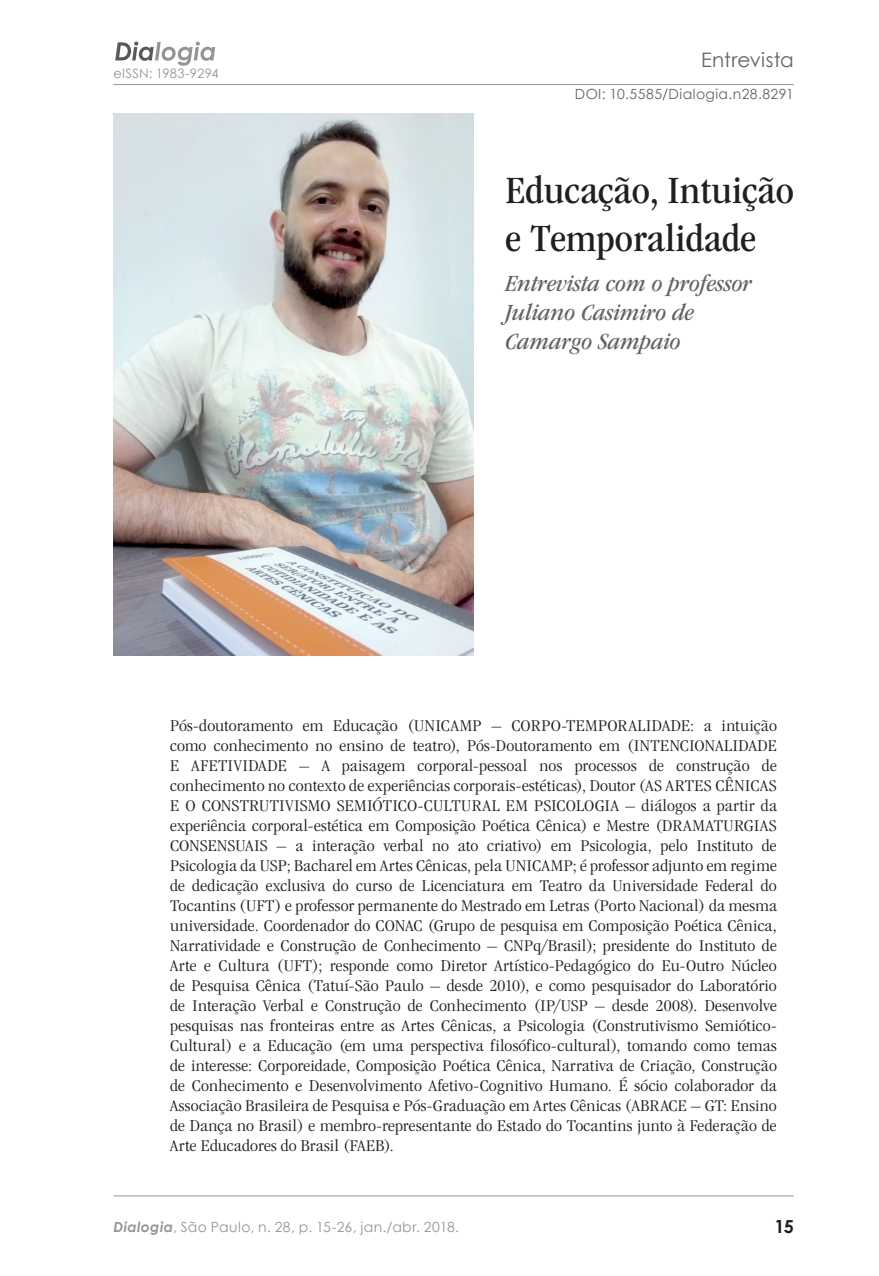
<style>
.page{position:relative;width:879px;height:1276px;background:#fff}
.page>*{position:absolute;margin:0;border:0;box-sizing:border-box;transform-origin:0 0}
.Di_Titulo{font:condensed 40px/48px "ITC Garamond Std";color:#231f20;scale:1.1 1}
.Di_Titulo_ingles{font:italic condensed 24px/28.8px "ITC Garamond Std";color:#636366;scale:1.1 1}
.Di_zx_Paginadores{font:20px "Century Gothic";letter-spacing:.015em;color:#636366}
.Di_zx_Numero_da_pagi{font:700 18px "Century Gothic";color:#231f20}
.Di_a_Resumo{font:300 condensed 17px/20px "ITC Garamond Std";letter-spacing:.01em;color:#231f20;text-align:justify;scale:1.2 1}
.Di_zx_Paginadores-2{font:14px "Century Gothic";letter-spacing:.025em;color:#939598}
.Di_zx_Paginadores-3{font:14px "Century Gothic";letter-spacing:.03em;color:#636366}
.Di_zx_Paginadores-4{font:13px "Century Gothic";letter-spacing:.02em;color:#939598}
.s1{font-weight:700;font-style:italic}
</style>
<div class="page">
<hr style="left:113px;top:1195px;width:681px;height:1px;background:#939598">
<hr style="left:113px;top:84px;width:681px;height:1px;background:#939598">
<svg style="left:115px;top:41px;width:101px;height:25px"></svg>
<img style="left:113px;top:113px;width:360px;height:542px">
<p class="Di_zx_Paginadores-4" style="left:113px;top:65px;width:107px">eISSN: 1983-9294</p>
<p class="Di_zx_Paginadores" style="left:701px;top:48px;width:94px">Entrevista</p>
<p class="Di_zx_Paginadores-3" style="left:575px;top:86px;width:220px">DOI: 10.5585/Dialogia.n28.8291</p>
<p class="Di_Titulo" style="left:505px;top:167px;width:264px">Educação, Intuição e Temporalidade</p>
<p class="Di_Titulo_ingles" style="left:505px;top:270px;width:226px">Entrevista com o professor<br>Juliano Casimiro de<br>Camargo Sampaio</p>
<p class="Di_a_Resumo" style="left:170px;top:715px;width:507px">Pós-doutoramento em Educação (UNICAMP – CORPO-TEMPORALIDADE: a intuição como conhecimento no ensino de teatro), Pós-Doutoramento em (INTENCIONALIDADE E AFETIVIDADE – A paisagem corporal-pessoal nos processos de construção de conhecimento no contexto de experiências corporais-estéticas), Doutor (AS ARTES CÊNICAS E O CONSTRUTIVISMO SEMIÓTICO-CULTURAL EM PSICOLOGIA – diálogos a partir da experiência corporal-estética em Composição Poética Cênica) e Mestre (DRAMATURGIAS CONSENSUAIS – a interação verbal no ato criativo) em Psicologia, pelo Instituto de Psicologia da USP; Bacharel em Artes Cênicas, pela UNICAMP; é professor adjunto em regime de dedicação exclusiva do curso de Licenciatura em Teatro da Universidade Federal do Tocantins (UFT) e professor permanente do Mestrado em Letras (Porto Nacional) da mesma universidade. Coordenador do CONAC (Grupo de pesquisa em Composição Poética Cênica, Narratividade e Construção de Conhecimento – CNPq/Brasil); presidente do Instituto de Arte e Cultura (UFT); responde como Diretor Artístico-Pedagógico do Eu-Outro Núcleo de Pesquisa Cênica (Tatuí-São Paulo – desde 2010), e como pesquisador do Laboratório de Interação Verbal e Construção de Conhecimento (IP/USP – desde 2008). Desenvolve pesquisas nas fronteiras entre as Artes Cênicas, a Psicologia (Construtivismo Semiótico-Cultural) e a Educação (em uma perspectiva filosófico-cultural), tomando como temas de interesse: Corporeidade, Composição Poética Cênica, Narrativa de Criação, Construção de Conhecimento e Desenvolvimento Afetivo-Cognitivo Humano. É sócio colaborador da Associação Brasileira de Pesquisa e Pós-Graduação em Artes Cênicas (ABRACE – GT: Ensino de Dança no Brasil) e membro-representante do Estado do Tocantins junto à Federação de Arte Educadores do Brasil (FAEB).</p>
<p class="Di_zx_Paginadores-2" style="left:113px;top:1218px;width:347px"><span class="s1">Dialogia</span>, São Paulo, n. 28, p. 15-26, jan./abr. 2018.</p>
<p class="Di_zx_Numero_da_pagi" style="left:774px;top:1215px;width:21px">15</p>
</div>
